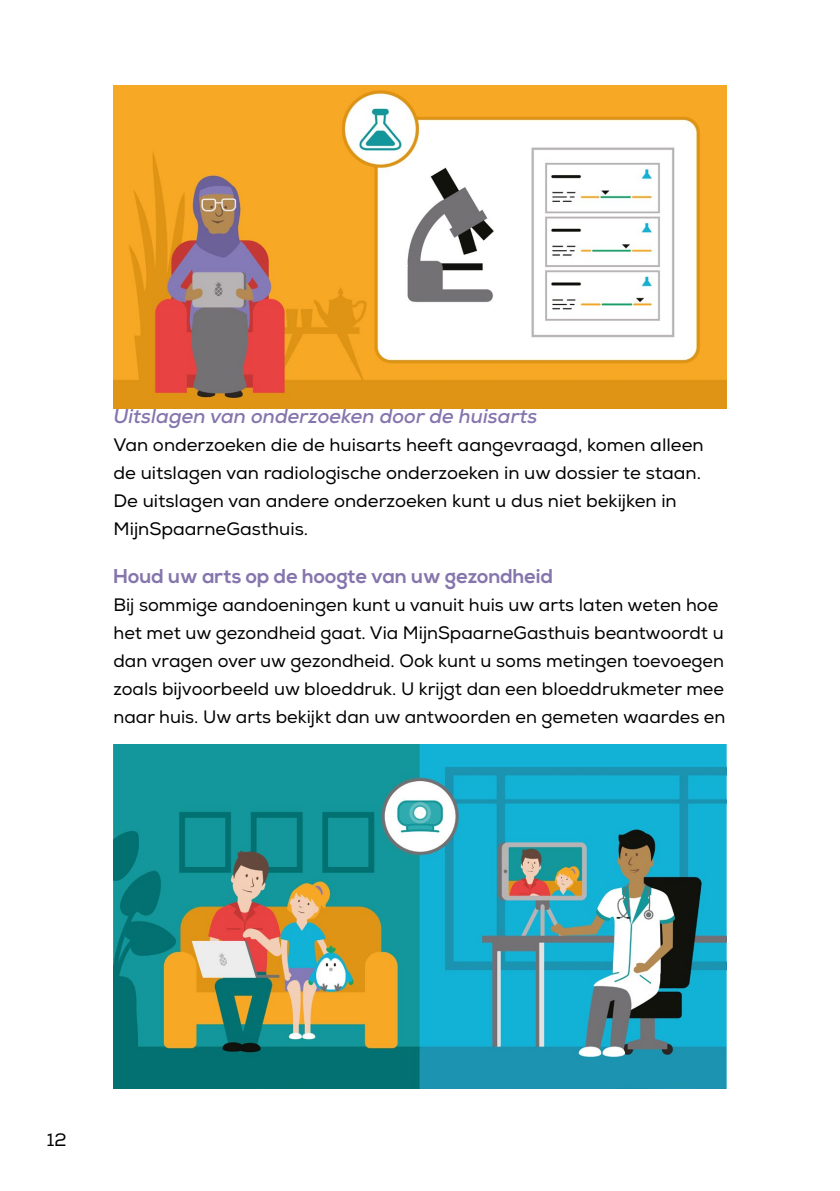
<style>
.page{position:relative;width:840px;height:1191px;background:#fff}
.page>*{position:absolute;margin:0;border:0;box-sizing:border-box;transform-origin:0 0}
.t1{font:italic 700 20px "Nexa";color:#8575ad}
.t2{font:700 20px "Nexa";color:#8575ad}
.t3{font:18px/28px "Nexa";color:#000}
</style>
<div class="page">
<img style="left:113px;top:85px;width:613px;height:323px">
<img style="left:113px;top:744px;width:613px;height:345px">
<p class="t1" style="left:113px;top:403px;width:425px">Uitslagen van onderzoeken door de huisarts</p>
<p class="t3" style="left:113px;top:431px;width:591px">Van onderzoeken die de huisarts heeft aangevraagd, komen alleen de uitslagen van radiologische onderzoeken in uw dossier te staan.<br>De uitslagen van andere onderzoeken kunt u dus niet bekijken in MijnSpaarneGasthuis.</p>
<p class="t2" style="left:113px;top:565px;width:441px">Houd uw arts op de hoogte van uw gezondheid</p>
<p class="t3" style="left:113px;top:591px;width:613px">Bij sommige aandoeningen kunt u vanuit huis uw arts laten weten hoe het met uw gezondheid gaat. Via MijnSpaarneGasthuis beantwoordt u dan vragen over uw gezondheid. Ook kunt u soms metingen toevoegen zoals bijvoorbeeld uw bloeddruk. U krijgt dan een bloeddrukmeter mee naar huis. Uw arts bekijkt dan uw antwoorden en gemeten waardes en</p>
<p class="t3" style="left:47px;top:1126px;width:21px">12</p>
</div>
